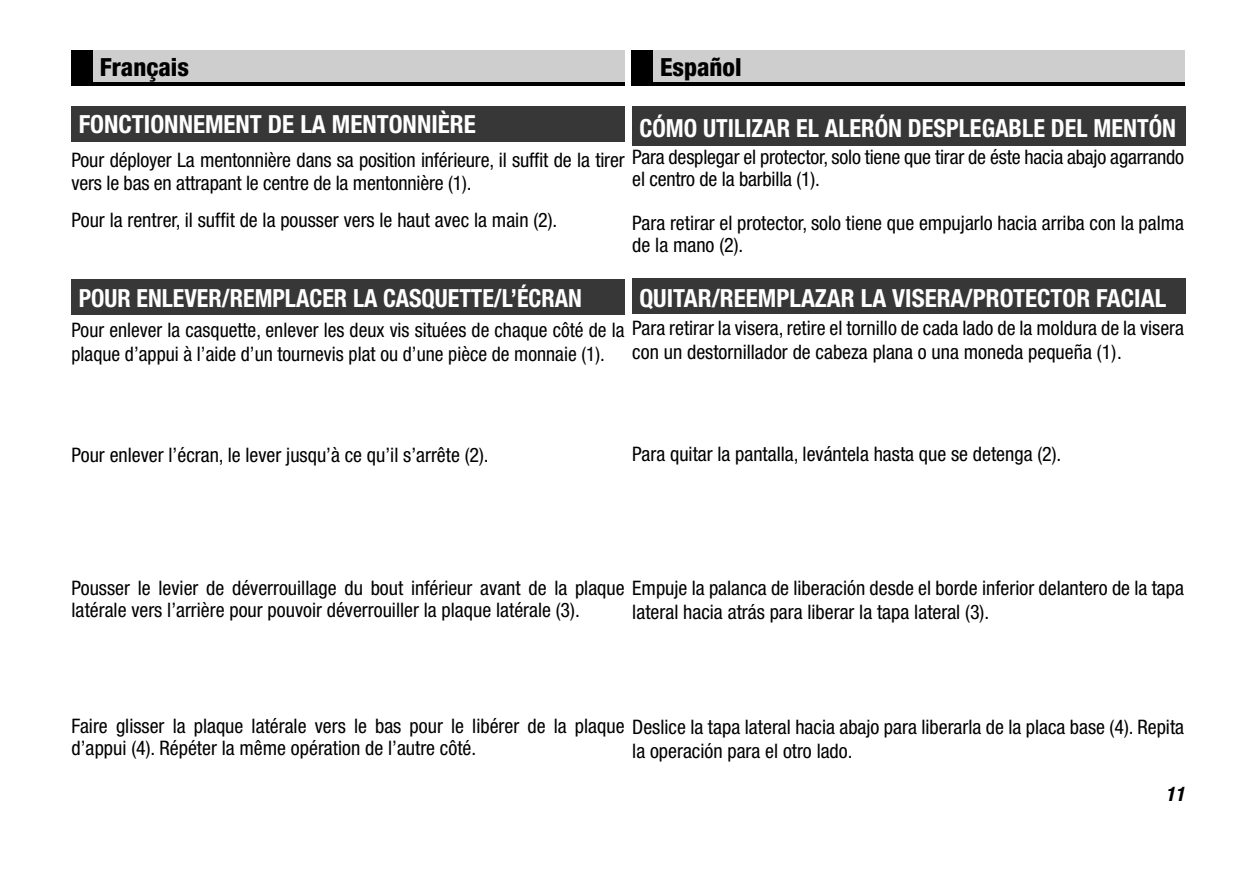
<style>
.page{position:relative;width:1240px;height:872px;background:#fff}
.page>*{position:absolute;margin:0;border:0;box-sizing:border-box;transform-origin:0 0}
.t1{font:700 condensed 25px "Helvetica Neue";color:#fff}
.t2{font:700 condensed 25px "Helvetica Neue";color:#fff;scale:.96 1}
.t3{font:800 condensed 25px "Helvetica Neue";color:#000}
.t4{font:condensed 20px/22.5px "Helvetica Neue";color:#000}
.t5{font:italic 700 condensed 20px "Helvetica Neue";color:#000}
</style>
<div class="page">
<div style="left:72px;top:50px;width:552px;height:36px;background:#000"></div>
<div style="left:631px;top:50px;width:553px;height:36px;background:#000"></div>
<div style="left:93px;top:50px;width:531px;height:32px;background:#cecece"></div>
<div style="left:653px;top:50px;width:531px;height:32px;background:#cecece"></div>
<div style="left:72px;top:106px;width:552px;height:35px;background:#373737"></div>
<div style="left:72px;top:279px;width:552px;height:36px;background:#373737"></div>
<div style="left:632px;top:106px;width:553px;height:40px;background:#373737"></div>
<div style="left:632px;top:278px;width:553px;height:35px;background:#373737"></div>
<p class="t3" style="left:100px;top:52px;width:91px">Français</p>
<p class="t3" style="left:660px;top:52px;width:83px">Español</p>
<p class="t1" style="left:79px;top:109px;width:398px">FONCTIONNEMENT DE LA MENTONNIÈRE</p>
<p class="t4" style="left:72px;top:149px;width:554px">Pour déployer La mentonnière dans sa position inférieure, il suffit de la tirer vers le bas en attrapant le centre de la mentonnière (1).</p>
<p class="t4" style="left:72px;top:208px;width:487px">Pour la rentrer, il suffit de la pousser vers le haut avec la main (2).</p>
<p class="t1" style="left:639px;top:113px;width:538px">CÓMO UTILIZAR EL ALERÓN DESPLEGABLE DEL MENTÓN</p>
<p class="t4" style="left:632px;top:145px;width:553px">Para desplegar el protector, solo tiene que tirar de éste hacia abajo agarrando el centro de la barbilla (1).</p>
<p class="t4" style="left:632px;top:211px;width:553px">Para retirar el protector, solo tiene que empujarlo hacia arriba con la palma de la mano (2).</p>
<p class="t1" style="left:639px;top:282px;width:528px">QUITAR/REEMPLAZAR LA VISERA/PROTECTOR FACIAL</p>
<p class="t4" style="left:632px;top:341px;width:491px">con un destornillador de cabeza plana o una moneda pequeña (1).</p>
<p class="t2" style="left:79px;top:282px;width:526px">POUR ENLEVER/REMPLACER LA CASQUETTE/L’ÉCRAN</p>
<p class="t4" style="left:72px;top:315px;width:1113px;line-height:25.2px">Pour enlever la casquette, enlever les deux vis situées de chaque côté de la Para retirar la visera, retire el tornillo de cada lado de la moldura de la visera plaque d’appui à l’aide d’un tournevis plat ou d’une pièce de monnaie (1).</p>
<p class="t4" style="left:72px;top:443px;width:418px">Pour enlever l’écran, le lever jusqu’à ce qu’il s’arrête (2).</p>
<p class="t4" style="left:632px;top:443px;width:430px">Para quitar la pantalla, levántela hasta que se detenga (2).</p>
<p class="t4" style="left:72px;top:577px;width:1113px">Pousser le levier de déverrouillage du bout inférieur avant de la plaque Empuje la palanca de liberación desde el borde inferior delantero de la tapa latérale vers l’arrière pour pouvoir déverrouiller la plaque latérale (3).</p>
<p class="t4" style="left:632px;top:600px;width:358px">lateral hacia atrás para liberar la tapa lateral (3).</p>
<p class="t4" style="left:72px;top:715px;width:1113px;line-height:21.5px">Faire glisser la plaque latérale vers le bas pour le libérer de la plaque Deslice la tapa lateral hacia abajo para liberarla de la placa base (4). Repita d’appui (4). Répéter la même opération de l’autre côté.</p>
<p class="t4" style="left:632px;top:739px;width:222px">la operación para el otro lado.</p>
<p class="t5" style="left:1165px;top:781px;width:21px">11</p>
</div>
